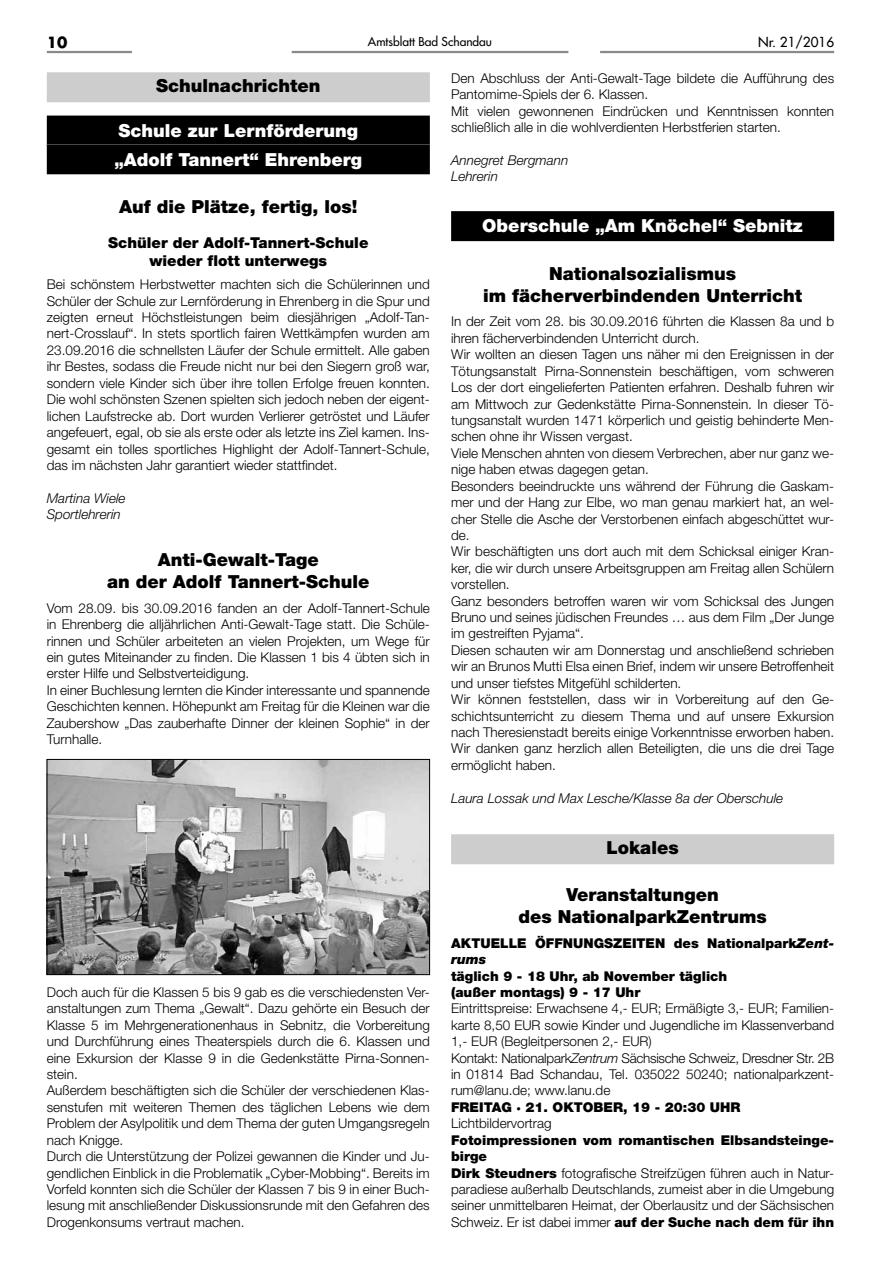
<style>
.page{position:relative;width:881px;height:1263px;background:#fff}
.page>*{position:absolute;margin:0;border:0;box-sizing:border-box;transform-origin:0 0}
.t1{font:900 18px/21.8px "Helvetica Neue LT";color:#000;text-align:center}
.t2{font:900 18px/28.8px "Helvetica Neue LT";color:#fff}
.t3{font:900 15px/18.3px "Helvetica Neue LT";color:#000;text-align:center}
.t4{font:700 15px "Futura LT";color:#000}
.t5{font:300 13.5px/16.4px "Helvetica Neue LT";color:#000}
.t6{font:900 13.5px/16.4px "Helvetica Neue LT";color:#000}
.t7{font:italic 300 13.5px/16.5px "Helvetica Neue LT";color:#000}
.t8{font:13.5px "Futura LT";color:#000}
.t9{font:12px "Futura LT";color:#000}
.s1{font-style:italic}
.s2{font-weight:900}
</style>
<div class="page">
<hr style="left:291px;top:51px;width:277px;height:2px;background:#8c8986">
<hr style="left:47px;top:51px;width:85px;height:2px;background:#8c8986">
<hr style="left:600px;top:51px;width:233px;height:2px;background:#8c8986">
<div style="left:47px;top:72px;width:382px;height:30px;background:#cecdcd"></div>
<div style="left:47px;top:115px;width:382px;height:30px;background:#919191"></div>
<div style="left:47px;top:116px;width:382px;height:30px;background:#000"></div>
<div style="left:47px;top:144px;width:382px;height:30px;background:#000"></div>
<img style="left:49px;top:761px;width:378px;height:212px">
<div style="left:47px;top:759px;width:382px;height:216px;border:1px solid #000"></div>
<div style="left:451px;top:211px;width:382px;height:30px;background:#000"></div>
<div style="left:451px;top:834px;width:382px;height:30px;background:#cecdcd"></div>
<p class="t4" style="left:47px;top:33px;width:22px">10</p>
<p class="t9" style="left:368px;top:33px;width:126px">Amtsblatt Bad Schandau</p>
<p class="t8" style="left:757px;top:33px;width:78px">Nr. 21/2016</p>
<h1 class="t1" style="left:156px;top:74px;width:165px">Schulnachrichten</h1>
<h1 class="t2" style="left:114px;top:116px;width:249px">Schule zur Lernförderung „Adolf Tannert“ Ehrenberg</h1>
<h1 class="t1" style="left:119px;top:196px;width:240px">Auf die Plätze, fertig, los!</h1>
<p class="t3" style="left:108px;top:234px;width:262px">Schüler der Adolf-Tannert-Schule wieder flott unterwegs</p>
<p class="t5" style="left:47px;top:276px;width:384px;text-align:justify">Bei schönstem Herbstwetter machten sich die Schülerinnen und Schüler der Schule zur Lernförderung in Ehrenberg in die Spur und zeigten erneut Höchstleistungen beim diesjährigen „Adolf-Tan&shy;nert-Crosslauf“. In stets sportlich fairen Wettkämpfen wurden am 23.09.2016 die schnellsten Läufer der Schule ermittelt. Alle gaben ihr Bestes, sodass die Freude nicht nur bei den Siegern groß war, sondern viele Kinder sich über ihre tollen Erfolge freuen konnten.<br>Die wohl schönsten Szenen spielten sich jedoch neben der eigent&shy;lichen Laufstrecke ab. Dort wurden Verlierer getröstet und Läufer angefeuert, egal, ob sie als erste oder als letzte ins Ziel kamen. Ins&shy;gesamt ein tolles sportliches Highlight der Adolf-Tannert-Schule, das im nächsten Jahr garantiert wieder stattfindet.</p>
<p class="t7" style="left:47px;top:490px;width:80px">Martina Wiele<br>Sportlehrerin</p>
<h1 class="t1" style="left:107px;top:548px;width:264px">Anti-Gewalt-Tage<br>an der Adolf Tannert-Schule</h1>
<p class="t5" style="left:47px;top:599px;width:384px">Vom 28.09. bis 30.09.2016 fanden an der Adolf-Tannert-Schule in Ehrenberg die alljährlichen Anti-Gewalt-Tage statt. Die Schüle&shy;rinnen und Schüler arbeiteten an vielen Projekten, um Wege für ein gutes Miteinander zu finden. Die Klassen 1 bis 4 übten sich in erster Hilfe und Selbstverteidigung.<br>In einer Buchlesung lernten die Kinder interessante und spannende Geschichten kennen. Höhepunkt am Freitag für die Kleinen war die Zaubershow „Das zauberhafte Dinner der kleinen Sophie“ in der Turnhalle.</p>
<p class="t5" style="left:451px;top:70px;width:384px">Den Abschluss der Anti-Gewalt-Tage bildete die Aufführung des Pantomime-Spiels der 6. Klassen.<br>Mit vielen gewonnenen Eindrücken und Kenntnissen konnten schließlich alle in die wohlverdienten Herbstferien starten.</p>
<p class="t7" style="left:451px;top:152px;width:119px">Annegret Bergmann<br>Lehrerin</p>
<h1 class="t2" style="left:482px;top:211px;width:322px">Oberschule „Am Knöchel“ Sebnitz</h1>
<h1 class="t1" style="left:483px;top:262px;width:320px">Nationalsozialismus<br>im fächerverbindenden Unterricht</h1>
<p class="t5" style="left:451px;top:313px;width:384px">In der Zeit vom 28. bis 30.09.2016 führten die Klassen 8a und b ihren fächerverbindenden Unterricht durch.<br>Wir wollten an diesen Tagen uns näher mi den Ereignissen in der Tötungsanstalt Pirna-Sonnenstein beschäftigen, vom schweren Los der dort eingelieferten Patienten erfahren. Deshalb fuhren wir am Mittwoch zur Gedenkstätte Pirna-Sonnenstein. In dieser Tö&shy;tungsanstalt wurden 1471 körperlich und geistig behinderte Men&shy;schen ohne ihr Wissen vergast.<br>Viele Menschen ahnten von diesem Verbrechen, aber nur ganz we&shy;nige haben etwas dagegen getan.<br>Besonders beeindruckte uns während der Führung die Gaskam&shy;mer und der Hang zur Elbe, wo man genau markiert hat, an wel&shy;cher Stelle die Asche der Verstorbenen einfach abgeschüttet wur&shy;de.<br>Wir beschäftigten uns dort auch mit dem Schicksal einiger Kran&shy;ker, die wir durch unsere Arbeitsgruppen am Freitag allen Schülern vorstellen.<br>Ganz besonders betroffen waren wir vom Schicksal des Jungen Bruno und seines jüdischen Freundes … aus dem Film „Der Junge im gestreiften Pyjama“.<br>Diesen schauten wir am Donnerstag und anschließend schrieben wir an Brunos Mutti Elsa einen Brief, indem wir unsere Betroffenheit und unser tiefstes Mitgefühl schilderten.<br>Wir können feststellen, dass wir in Vorbereitung auf den Ge&shy;schichtsunterricht zu diesem Thema und auf unsere Exkursion nach Theresienstadt bereits einige Vorkenntnisse erworben haben.<br>Wir danken ganz herzlich allen Beteiligten, die uns die drei Tage ermöglicht haben.</p>
<p class="t7" style="left:451px;top:789px;width:333px">Laura Lossak und Max Lesche/Klasse 8a der Oberschule</p>
<h1 class="t1" style="left:606px;top:836px;width:74px">Lokales</h1>
<h1 class="t1" style="left:518px;top:883px;width:250px">Veranstaltungen<br>des NationalparkZentrums</h1>
<p class="t6" style="left:451px;top:935px;width:384px">AKTUELLE ÖFFNUNGSZEITEN des Nationalpark<span class="s1">Zent&shy;rums</span></p>
<p class="t6" style="left:451px;top:967px;width:277px">täglich 9 - 18 Uhr, ab November täglich (außer montags) 9 - 17 Uhr</p>
<p class="t5" style="left:451px;top:1000px;width:384px">Eintrittspreise: Erwachsene 4,- EUR; Ermäßigte 3,- EUR; Familien&shy;karte 8,50 EUR sowie Kinder und Jugendliche im Klassenverband 1,- EUR (Begleitpersonen 2,- EUR)<br>Kontakt: Nationalpark<span class="s1">Zentrum</span> Sächsische Schweiz, Dresdner Str. 2B in 01814 Bad Schandau, Tel. 035022 50240; nationalparkzent&shy;rum@lanu.de; www.lanu.de</p>
<p class="t6" style="left:451px;top:1099px;width:291px">FREITAG · 21. OKTOBER, 19 - 20:30 UHR</p>
<p class="t5" style="left:451px;top:1115px;width:102px">Lichtbildervortrag</p>
<p class="t5" style="left:451px;top:1131px;width:384px"><span class="s2">Fotoimpressionen vom romantischen Elbsandsteinge&shy;birge<br>Dirk Steudners</span> fotografische Streifzügen führen auch in Natur&shy;paradiese außerhalb Deutschlands, zumeist aber in die Umgebung seiner unmittelbaren Heimat, der Oberlausitz und der Sächsischen Schweiz. Er ist dabei immer <span class="s2">auf der Suche nach dem für ihn</span></p>
<p class="t5" style="left:47px;top:983px;width:384px">Doch auch für die Klassen 5 bis 9 gab es die verschiedensten Ver&shy;anstaltungen zum Thema „Gewalt“. Dazu gehörte ein Besuch der Klasse 5 im Mehrgenerationenhaus in Sebnitz, die Vorbereitung und Durchführung eines Theaterspiels durch die 6. Klassen und eine Exkursion der Klasse 9 in die Gedenkstätte Pirna-Sonnen&shy;stein.<br>Außerdem beschäftigten sich die Schüler der verschiedenen Klas&shy;senstufen mit weiteren Themen des täglichen Lebens wie dem Problem der Asylpolitik und dem Thema der guten Umgangsregeln nach Knigge.<br>Durch die Unterstützung der Polizei gewannen die Kinder und Ju&shy;gendlichen Einblick in die Problematik „Cyber-Mobbing“. Bereits im Vorfeld konnten sich die Schüler der Klassen 7 bis 9 in einer Buch&shy;lesung mit anschließender Diskussionsrunde mit den Gefahren des Drogenkonsums vertraut machen.</p>
</div>
